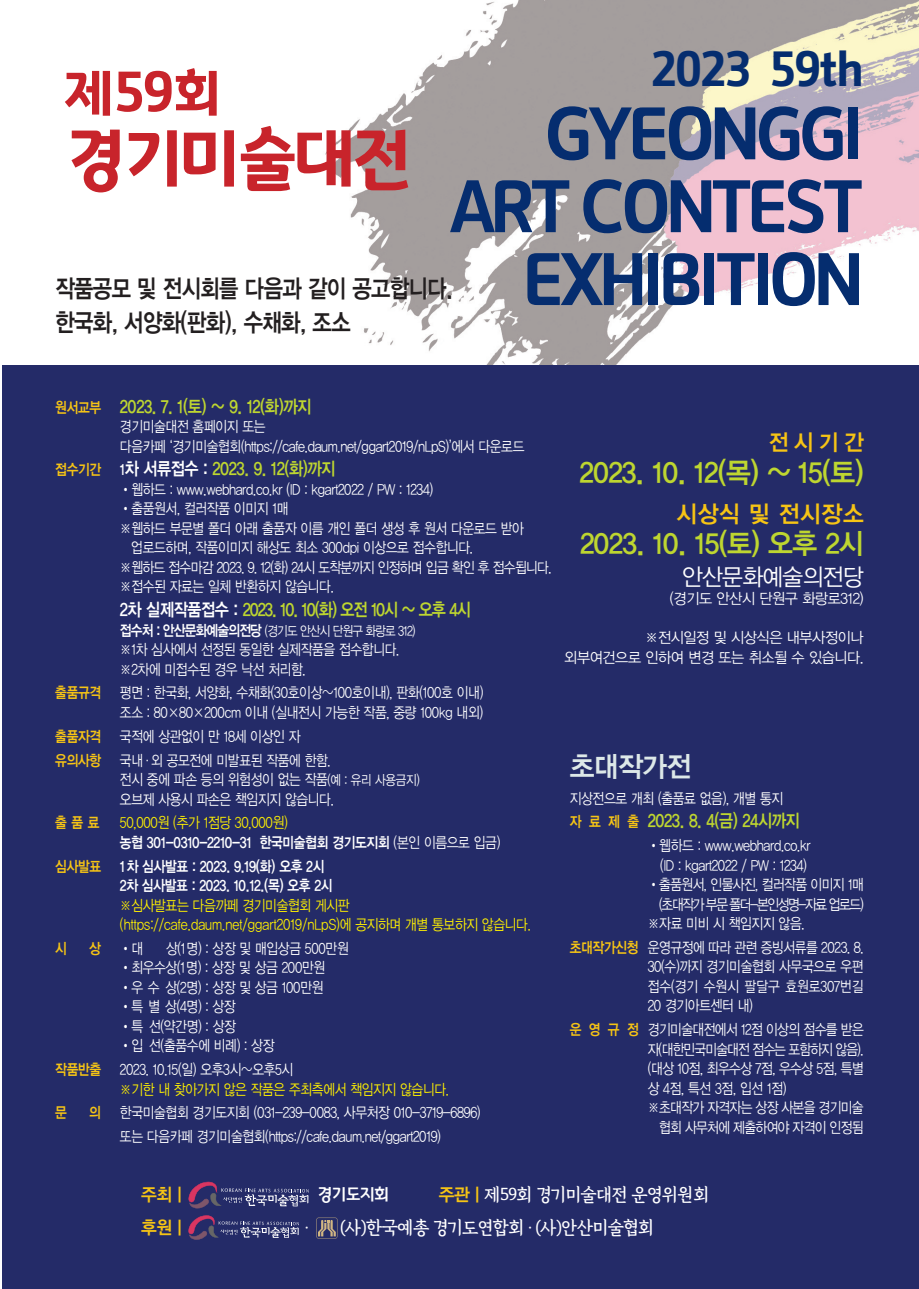
<style>
.page{position:relative;width:919px;height:1289px;background:#fff}
.page>*{position:absolute;margin:0;border:0;box-sizing:border-box;transform-origin:0 0}
.t1{font:72.9px/72.9px "Gyeonggi Title VOTF";letter-spacing:-.075em;color:#052d6f;text-align:right;scale:.92 1}
.t2{font:69.75px "Gyeonggi Title VOTF";letter-spacing:-.15em;color:#c8242b;scale:.96 1}
.t3{font:55.5px "Gyeonggi Title VOTF";color:#c8242b;scale:.96 1}
.t4{font:48.6px "Gyeonggi Title VOTF";letter-spacing:-.05em;color:#052d6f;scale:.94 1}
.t5{font:28.35px "YDVYGO14";letter-spacing:-.025em;color:#bed630;scale:.95 1}
.t6{font:28.35px "YDVYGO14";letter-spacing:-.025em;color:#dde8e8;scale:.95 1}
.t7{font:25.05px/34.2px "YDVYGO14";letter-spacing:-.025em;color:#231f20;scale:.84 1}
.t8{font:23.7px "YDVYGO12";letter-spacing:-.025em;color:#fff;scale:.95 1}
.t9{font:23.7px "YDVYGO14";letter-spacing:.03em;color:#f6c415;scale:.95 1}
.t10{font:22.5px "YDVYGO14";color:#f6c415;scale:.95 1}
.t11{font:18px "YDVYGO14";letter-spacing:-.025em;color:#bed630;scale:.85 1}
.t12{font:18px "Gyeonggi Batang BOTF";letter-spacing:-.025em;color:#fff;scale:.95 1}
.t13{font:18px "YDVYGO14";letter-spacing:-.065em;color:#bed630;scale:.85 1}
.t14{font:18px "YDVYGO14";color:#f6c415;scale:.95 1}
.t15{font:18px "Gyeonggi Title MOTF";letter-spacing:-.025em;color:#fff;scale:.95 1}
.t16{font:15px/19.5px "YDVYGO12";letter-spacing:-.025em;color:#fff;scale:.85 1}
.t17{font:15px/19.5px "YDVYGO12";letter-spacing:-.025em;color:#fff101;scale:.85 1}
.t18{font:15px/23.7px "YDVYGO14";letter-spacing:-.025em;color:#fff;scale:.85 1}
.t19{font:15px "YDVYGO12";letter-spacing:-.045em;color:#fff;scale:.85 1}
.t20{font:15px/19.5px "YDVYGO12";letter-spacing:-.025em;color:#fff;text-align:right;scale:.95 1}
.t21{font:15px "YDVYGO12";letter-spacing:-.05em;color:#fff;scale:.85 1}
.t22{font:15px "YDVYGO12";letter-spacing:-.105em;color:#fff;scale:.85 1}
.t23{font:15px "YDVYGO12";letter-spacing:-.065em;color:#fff;scale:.85 1}
.t24{font:15px "YDVYGO14";color:#f6c415;scale:.85 1}
.t25{font:13.5px "YDVYGO12";letter-spacing:-.065em;color:#fff;scale:.85 1}
.s1{font-size:15px;color:#f6c415}
.s2{font-size:15px;color:#fff}
.s3{color:#fff}
.s4{font-family:"YDVYGO14";font-size:15px}
.s5{font-family:"YDVYGO14";color:#f6c415}
.s6{font-size:13.5px}
.s7{font-family:"YDVYGO12"}
.s8{color:#f6c415}
</style>
<div class="page">
<div style="left:2px;top:228px;width:916px;height:1060px;background:#242b68"></div>
<svg style="left:188px;top:1181px;width:120px;height:27px"></svg>
<svg style="left:188px;top:1215px;width:111px;height:24px"></svg>
<svg style="left:316px;top:1217px;width:21px;height:21px"></svg>
<div style="left:0;top:0;width:918px;height:364px;background:#fff"></div>
<img style="left:325px;top:0;width:593px;height:364px">
<h3 class="t3" style="left:63px;top:67px;width:170px">제59회</h3>
<h2 class="t2" style="left:63px;top:125px;width:369px">경기미술대전</h2>
<h3 class="t4" style="left:650px;top:48px;width:228px">2023 59th</h3>
<h1 class="t1" style="left:449px;top:101px;width:451px">GYEONGGI<br>ART CONTEST</h1>
<h3 class="t7" style="left:55px;top:271px;width:474px">작품공모 및 전시회를 다음과 같이 공고합니다. 한국화, 서양화(판화), 수채화, 조소</h3>
<h1 class="t1" style="left:522px;top:247px;width:372px">EXHIBITION</h1>
<p class="t11" style="left:55px;top:396px;width:302px"><span class="s1">원서교부</span> 2023. 7. 1(토) ~ 9. 12(화)까지</p>
<p class="t16" style="left:120px;top:417px;width:477px">경기미술대전 홈페이지 또는<br>다음카페 ‘경기미술협회(https://cafe.daum.net/ggart2019/nLpS)’에서 다운로드</p>
<p class="t11" style="left:55px;top:458px;width:331px"><span class="s1">접수기간</span> <span class="s2">1</span><span class="s3">차 서류접수 :</span> 2023. 9. 12(화)까지</p>
<p class="t16" style="left:120px;top:479px;width:370px">•웹하드 : www.webhard.co.kr (ID : kgart2022 / PW : 1234)</p>
<p class="t16" style="left:120px;top:499px;width:200px">•출품원서, 컬러작품 이미지 1매</p>
<p class="t16" style="left:120px;top:518px;width:477px">※웹하드 부문별 폴더 아래 출품자 이름 개인 폴더 생성 후 원서 다운로드 받아</p>
<p class="t16" style="left:131px;top:538px;width:404px">업로드하며, 작품이미지 해상도 최소 300dpi 이상으로 접수합니다.</p>
<p class="t21" style="left:120px;top:558px;width:509px">※웹하드 접수마감 2023. 9. 12(화) 24시 도착분까지 인정하며 입금 확인 후 접수됩니다.</p>
<p class="t16" style="left:120px;top:577px;width:253px">※접수된 자료는 일체 반환하지 않습니다.</p>
<p class="t13" style="left:120px;top:599px;width:414px"><span class="s3">2차 실제작품접수 :</span> 2023. 10. 10(화) 오전 10시 ~ 오후 4시</p>
<p class="t25" style="left:120px;top:623px;width:349px"><span class="s4">접수처 : 안산문화예술의전당</span> (경기도 안산시 단원구 화랑로 312)</p>
<p class="t16" style="left:120px;top:640px;width:330px">※1차 심사에서 선정된 동일한 실제작품을 접수합니다. ※2차에 미접수된 경우 낙선 처리함.</p>
<p class="t16" style="left:55px;top:683px;width:505px;text-align:right"><span class="s5">출품규격</span> 평면 : 한국화, 서양화, 수채화(30호이상~100호이내), 판화(100호 이내) 조소 : 80×80×200cm 이내 (실내전시 가능한 작품, 중량 100kg 내외)</p>
<p class="t16" style="left:55px;top:724px;width:325px;line-height:23.7px"><span class="s5">출품자격</span> 국적에 상관없이 만 18세 이상인 자 <span class="s5">유의사항</span> 국내 · 외 공모전에 미발표된 작품에 한함.</p>
<p class="t16" style="left:120px;top:769px;width:354px">전시 중에 파손 등의 위험성이 없는 작품<span class="s6">(예 : 유리 사용금지) </span>오브제 사용시 파손은 책임지지 않습니다.</p>
<p class="t24" style="left:55px;top:814px;width:54px">출품료</p>
<p class="t17" style="left:120px;top:813px;width:199px">50,000원 (추가 1점당 30,000원)</p>
<p class="t18" style="left:55px;top:830px;width:525px;text-indent:65px">농협 301-0310-2210-31 한국미술협회 경기도지회 <span class="s7">(본인 이름으로 입금) </span><span class="s8">심사발표</span> 1차 심사발표 : 2023. 9.19(화) 오후 2시</p>
<p class="t18" style="left:120px;top:873px;width:252px">2차 심사발표 : 2023. 10.12.(목) 오후 2시</p>
<p class="t17" style="left:120px;top:895px;width:485px">※심사발표는 다음까페 경기미술협회 게시판 (https://cafe.daum.net/ggart2019/nLpS)에 공지하며 개별 통보하지 않습니다.</p>
<p class="t24" style="left:55px;top:939px;width:15px">시</p>
<p class="t24" style="left:89px;top:939px;width:15px">상</p>
<p class="t16" style="left:120px;top:938px;width:29px">•대</p>
<p class="t16" style="left:166px;top:938px;width:216px">상(1명) : 상장 및 매입상금 500만원</p>
<p class="t16" style="left:120px;top:958px;width:243px">•최우수상(1명) : 상장 및 상금 200만원</p>
<p class="t16" style="left:120px;top:977px;width:241px">•우 수 상(2명) : 상장 및 상금 100만원</p>
<p class="t16" style="left:120px;top:997px;width:138px">•특 별 상(4명) : 상장</p>
<p class="t16" style="left:120px;top:1016px;width:138px">•특 선(약간명) : 상장</p>
<p class="t16" style="left:55px;top:1034px;width:281px;line-height:23.7px;text-indent:65px">•입 선(출품수에 비례) : 상장 <span class="s5">작품반출</span> 2023. 10.15(일) 오후3시~오후5시</p>
<p class="t17" style="left:120px;top:1079px;width:389px">※기한 내 찾아가지 않은 작품은 주최측에서 책임지지 않습니다.</p>
<p class="t24" style="left:55px;top:1104px;width:15px">문</p>
<p class="t24" style="left:89px;top:1104px;width:15px">의</p>
<p class="t16" style="left:120px;top:1101px;width:426px;line-height:23.7px">한국미술협회 경기도지회 (031-239-0083, 사무처장 010-3719-6896) 또는 다음카페 경기미술협회(https://cafe.daum.net/ggart2019)</p>
<h3 class="t10" style="left:768px;top:429px;width:101px">전시기간</h3>
<h3 class="t5" style="left:579px;top:456px;width:300px">2023. 10. 12(목) ~ 15(토)</h3>
<h3 class="t9" style="left:676px;top:500px;width:199px">시상식 및 전시장소</h3>
<h3 class="t5" style="left:580px;top:527px;width:300px">2023. 10. 15(토) 오후 2시</h3>
<h3 class="t8" style="left:682px;top:563px;width:193px">안산문화예술의전당</h3>
<p class="t20" style="left:669px;top:589px;width:205px">(경기도 안산시 단원구 화랑로312)</p>
<p class="t20" style="left:564px;top:628px;width:317px">※전시일정 및 시상식은 내부사정이나<br>외부여건으로 인하여 변경 또는 취소될 수 있습니다.</p>
<h3 class="t6" style="left:569px;top:749px;width:129px">초대작가전</h3>
<p class="t16" style="left:569px;top:788px;width:252px">지상전으로 개최 (출품료 없음), 개별 통지</p>
<p class="t11" style="left:569px;top:810px;width:272px"><span class="s1">자 료 제 출</span> 2023. 8. 4(금) 24시까지</p>
<p class="t16" style="left:647px;top:835px;width:193px;text-align:center">•웹하드 : www.webhard.co.kr (ID : kgart2022 / PW : 1234)</p>
<p class="t19" style="left:647px;top:875px;width:255px">•출품원서, 인물사진, 컬러작품 이미지 1매</p>
<p class="t22" style="left:659px;top:895px;width:242px">(초대작가 부문 폴더-본인성명-자료 업로드)</p>
<p class="t16" style="left:647px;top:913px;width:186px">※자료 미비 시 책임지지 않음.</p>
<p class="t16" style="left:647px;top:937px;width:256px;text-align:justify;text-indent:-78px"><span class="s5">초대작가신청</span> 운영규정에 따라 관련 증빙서류를 2023. 8.<br>30(수)까지 경기미술협회 사무국으로 우편 접수(경기 수원시 팔달구 효원로307번길 20 경기아트센터 내)</p>
<p class="t19" style="left:569px;top:1020px;width:347px"><span class="s5">운 영 규 정</span> 경기미술대전에서 12점 이상의 점수를 받은</p>
<p class="t23" style="left:647px;top:1040px;width:255px">자(대한민국미술대전 점수는 포함하지 않음).</p>
<p class="t16" style="left:647px;top:1058px;width:255px">(대상 10점, 최우수상 7점, 우수상 5점, 특별</p>
<p class="t16" style="left:647px;top:1078px;width:165px">상 4점, 특선 3점, 입선 1점)</p>
<p class="t19" style="left:647px;top:1098px;width:255px">※초대작가 자격자는 상장 사본을 경기미술</p>
<p class="t19" style="left:659px;top:1118px;width:242px">협회 사무처에 제출하여야 자격이 인정됨</p>
<p class="t14" style="left:141px;top:1184px;width:50px">주최｜</p>
<p class="t15" style="left:318px;top:1185px;width:76px">경기도지회</p>
<p class="t12" style="left:439px;top:1185px;width:287px"><span class="s5">주관｜</span>제59회 경기미술대전 운영위원회</p>
<p class="t14" style="left:141px;top:1216px;width:50px">후원｜</p>
<p class="t12" style="left:304px;top:1218px;width:7px">・</p>
<p class="t12" style="left:340px;top:1218px;width:333px">(사)한국예총 경기도연합회 ・ (사)안산미술협회</p>
</div>
